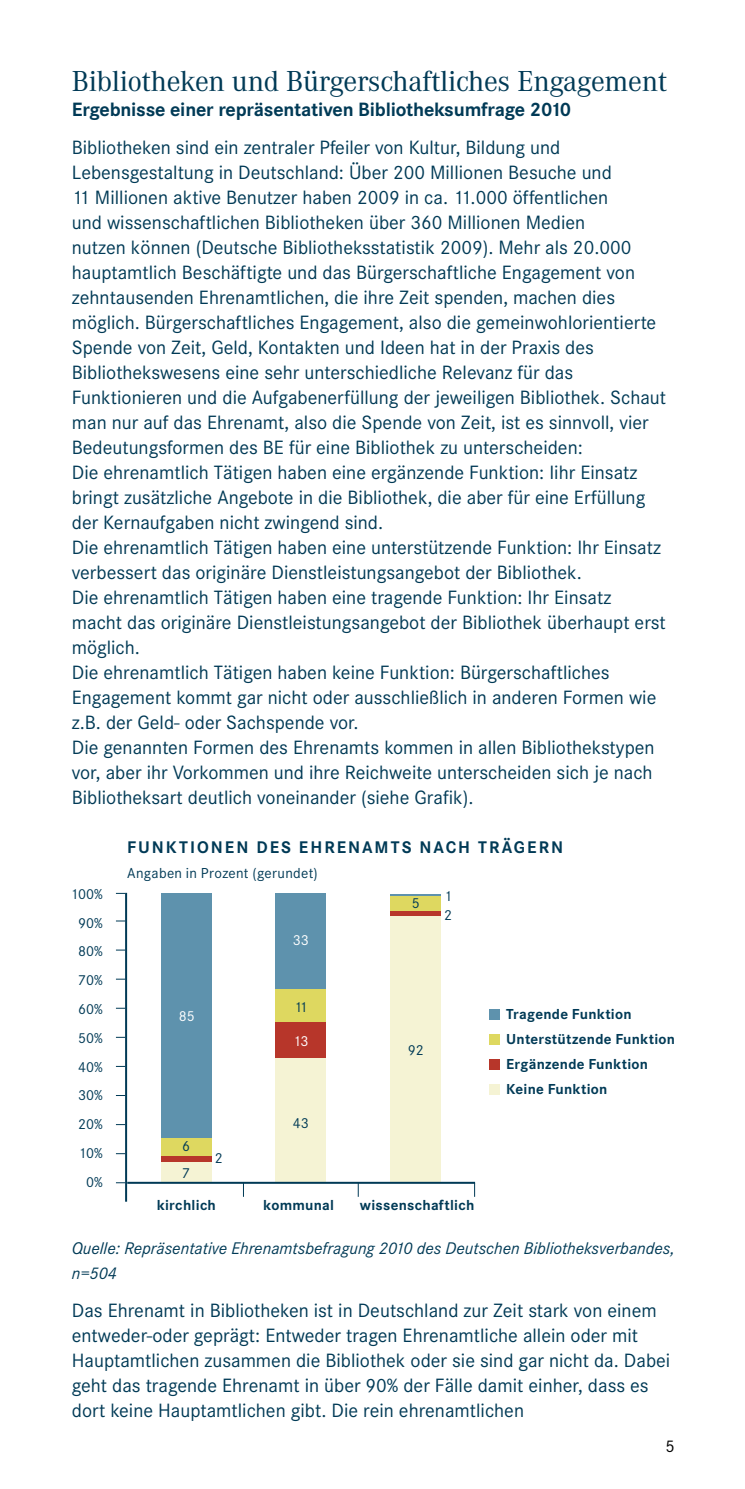
<style>
.page{position:relative;width:745px;height:1489px;background:#fff}
.page>*{position:absolute;margin:0;border:0;box-sizing:border-box;transform-origin:0 0}
.t1{font:30px "Corporate A";letter-spacing:-.01em;color:#003a56}
.t2{font:20px/25px "Corporate S";color:#003a56}
.t3{font:700 20px "Corporate S";letter-spacing:-.01em;color:#003a56}
.t4{font:italic 17.5px/25px "Corporate S";color:#003a56}
.t5{font:700 17.5px "Corporate S";letter-spacing:.11em;color:#003a56}
.t6{font:17.5px "Corporate S";color:#000}
.t7{font:700 15px/25px "Corporate S";letter-spacing:.02em;color:#003a56}
.t8{font:15px "Corporate S";letter-spacing:.02em;color:#003a56}
.t9{font:15px/28.8px "Corporate S";color:#003a56;text-align:right}
.t10{font:15px "Corporate S";color:#fff}
.s1{font-weight:700;font-size:17.5px}
</style>
<div class="page">
<hr style="left:125px;top:892px;width:2px;height:309px;background:#003a56">
<svg style="left:243px;top:1183px;width:1px;height:13px"></svg>
<svg style="left:357px;top:1183px;width:1px;height:13px"></svg>
<svg style="left:474px;top:1182px;width:1px;height:14px"></svg>
<div style="left:488px;top:1009px;width:11px;height:11px;background:#5e92ad"></div>
<div style="left:488px;top:1034px;width:11px;height:11px;background:#ded860"></div>
<div style="left:488px;top:1059px;width:11px;height:11px;background:#b7362a"></div>
<div style="left:488px;top:1084px;width:11px;height:11px;background:#f5f3d4"></div>
<div style="left:161px;top:893px;width:50px;height:245px;background:#5e92ad"></div>
<div style="left:275px;top:893px;width:50px;height:96px;background:#5e92ad"></div>
<hr style="left:390px;top:893px;width:50px;height:2px;background:#5e92ad">
<div style="left:161px;top:1138px;width:50px;height:18px;background:#ded860"></div>
<div style="left:275px;top:989px;width:50px;height:33px;background:#ded860"></div>
<div style="left:390px;top:895px;width:50px;height:16px;background:#ded860"></div>
<div style="left:161px;top:1156px;width:50px;height:6px;background:#b7362a"></div>
<div style="left:275px;top:1022px;width:50px;height:36px;background:#b7362a"></div>
<div style="left:390px;top:911px;width:50px;height:6px;background:#b7362a"></div>
<div style="left:161px;top:1162px;width:50px;height:20px;background:#f5f3d4"></div>
<div style="left:275px;top:1058px;width:50px;height:124px;background:#f5f3d4"></div>
<div style="left:390px;top:916px;width:50px;height:265px;background:#f5f3d4"></div>
<hr style="left:127px;top:1181px;width:347px;height:2px;background:#003a56">
<hr style="left:116px;top:1488px;width:558px;height:1px;background:#003a56">
<h1 class="t1" style="left:72px;top:65px;width:596px">Bibliotheken und Bürgerschaftliches Engagement</h1>
<p class="t3" style="left:72px;top:98px;width:500px">Ergebnisse einer repräsentativen Bibliotheksumfrage 2010</p>
<p class="t2" style="left:72px;top:135px;width:595px">Bibliotheken sind ein zentraler Pfeiler von Kultur, Bildung und Lebensgestaltung in Deutschland: Über 200 Millionen Besuche und<br>11 Millionen aktive Benutzer haben 2009 in ca. 11.000 öffentlichen<br>und wissenschaftlichen Bibliotheken über 360 Millionen Medien<br>nutzen können (Deutsche Bibliotheksstatistik 2009). Mehr als 20.000 hauptamtlich Beschäftigte und das Bürgerschaftliche Engagement von zehntausenden Ehrenamtlichen, die ihre Zeit spenden, machen dies möglich. Bürgerschaftliches Engagement, also die gemeinwohlorientierte Spende von Zeit, Geld, Kontakten und Ideen hat in der Praxis des Bibliothekswesens eine sehr unterschiedliche Relevanz für das Funktionieren und die Aufgabenerfüllung der jeweiligen Bibliothek. Schaut man nur auf das Ehrenamt, also die Spende von Zeit, ist es sinnvoll, vier Bedeutungsformen des BE für eine Bibliothek zu unterscheiden:<br>Die ehrenamtlich Tätigen haben eine ergänzende Funktion: Iihr Einsatz bringt zusätzliche Angebote in die Bibliothek, die aber für eine Erfüllung der Kernaufgaben nicht zwingend sind.<br>Die ehrenamtlich Tätigen haben eine unterstützende Funktion: Ihr Einsatz verbessert das originäre Dienstleistungsangebot der Bibliothek.<br>Die ehrenamtlich Tätigen haben eine tragende Funktion: Ihr Einsatz macht das originäre Dienstleistungsangebot der Bibliothek überhaupt erst möglich.<br>Die ehrenamtlich Tätigen haben keine Funktion: Bürgerschaftliches Engagement kommt gar nicht oder ausschließlich in anderen Formen wie z.B. der Geld- oder Sachspende vor.<br>Die genannten Formen des Ehrenamts kommen in allen Bibliothekstypen vor, aber ihr Vorkommen und ihre Reichweite unterscheiden sich je nach Bibliotheksart deutlich voneinander (siehe Grafik).</p>
<p class="t9" style="left:71px;top:879px;width:33px">100%<br>90%<br>80%<br>70%<br>60%<br>50%<br>40%<br>30%<br>20%<br>10%<br>0%</p>
<p class="t5" style="left:127px;top:836px;width:437px">FUNKTIONEN DES EHRENAMTS NACH TRÄGERN</p>
<p class="t8" style="left:127px;top:864px;width:192px">Angaben in Prozent (gerundet)</p>
<p class="t10" style="left:179px;top:1007px;width:17px">85</p>
<p class="t8" style="left:182px;top:1137px;width:9px">6</p>
<p class="t8" style="left:182px;top:1164px;width:9px">7</p>
<p class="t8" style="left:215px;top:1149px;width:9px">2</p>
<p class="t10" style="left:292px;top:932px;width:17px">33</p>
<p class="t8" style="left:294px;top:998px;width:15px">11</p>
<p class="t10" style="left:293px;top:1032px;width:17px">13</p>
<p class="t8" style="left:292px;top:1114px;width:17px">43</p>
<p class="t8" style="left:411px;top:894px;width:9px">5</p>
<p class="t8" style="left:444px;top:887px;width:9px">1</p>
<p class="t8" style="left:444px;top:906px;width:9px">2</p>
<p class="t8" style="left:407px;top:1041px;width:17px">92</p>
<p class="t7" style="left:157px;top:1192px;width:61px">kirchlich</p>
<p class="t7" style="left:263px;top:1192px;width:72px">kommunal</p>
<p class="t7" style="left:359px;top:1192px;width:116px">wissenschaftlich</p>
<p class="t7" style="left:506px;top:1002px;width:170px">Tragende Funktion<br>Unterstützende Funktion<br>Ergänzende Funktion<br>Keine Funktion</p>
<p class="t4" style="left:72px;top:1235px;width:604px">Quelle: Repräsentative Ehrenamtsbefragung 2010 des Deutschen Bibliotheksverbandes, n=504</p>
<p class="t2" style="left:72px;top:1297px;width:599px">Das Ehrenamt in Bibliotheken ist in Deutschland zur Zeit stark von einem entweder-oder geprägt: Entweder tragen Ehrenamtliche allein oder mit Hauptamtlichen zusammen die Bibliothek oder sie sind gar nicht da. Dabei geht das tragende Ehrenamt in über 90% der Fälle damit einher, dass es dort keine Hauptamtlichen gibt. Die rein ehrenamtlichen</p>
<p class="t6" style="left:665px;top:1436px;width:11px">5</p>
<p class="t8" style="left:127px;top:1370px;width:457px"><span class="s1">SCHULUNG/QUALIFIZIERUNG</span> (Mehrfachangaben möglich)</p>
<p class="t8" style="left:151px;top:1405px;width:27px">47,5</p>
<p class="t8" style="left:78px;top:1410px;width:26px">50%</p>
</div>
